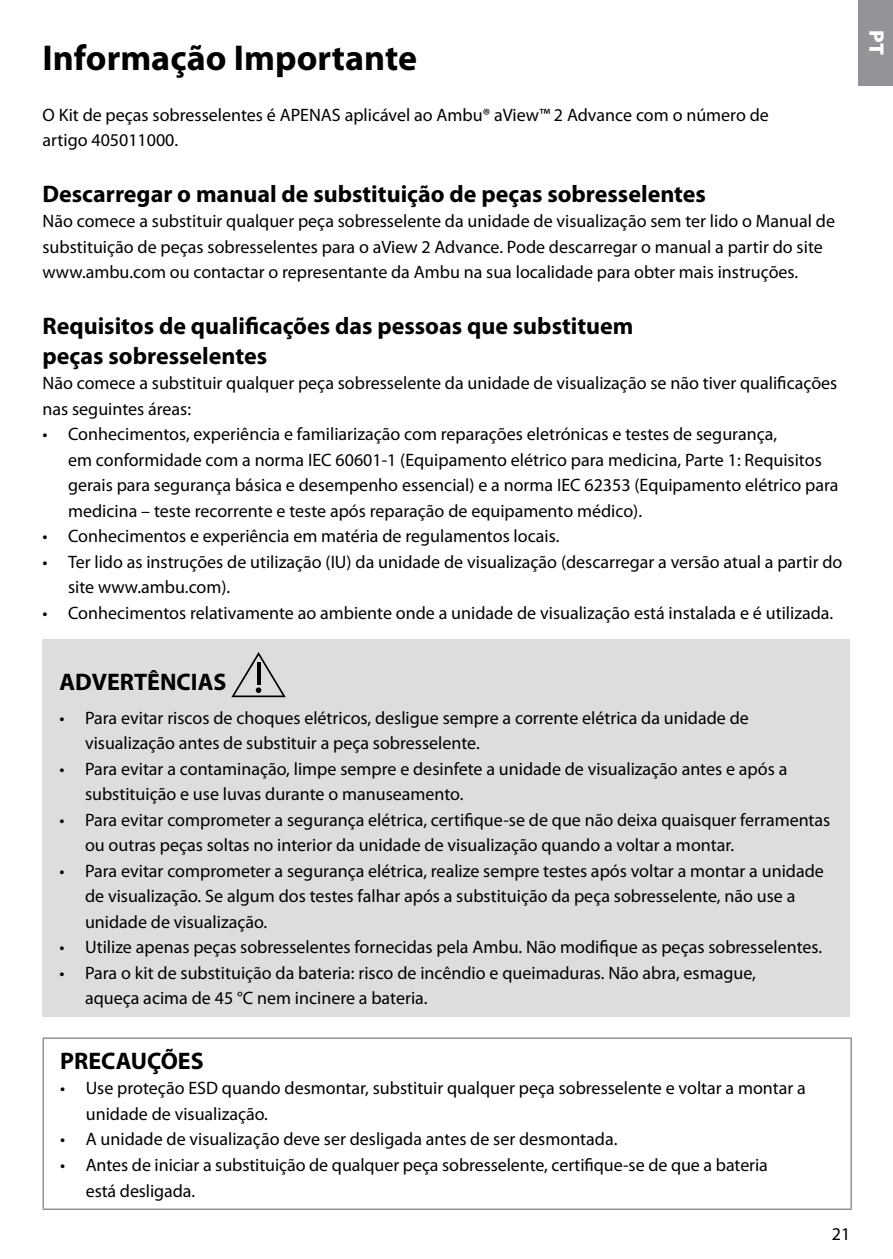
<style>
.page{position:relative;width:893px;height:1259px;background:#fff}
.page>*{position:absolute;margin:0;border:0;box-sizing:border-box;transform-origin:0 0}
.t1{font:700 36px "Myriad Pro";color:#000}
.t2{font:700 24px/30px "Myriad Pro";color:#000}
.t3{font:900 21px "Myriad Pro";color:#fff}
.t4{font:18px/25.5px "Myriad Pro";color:#000}
</style>
<div class="page">
<div style="left:43px;top:639px;width:807px;height:378px;background:#dcddde"></div>
<svg style="left:231px;top:652px;width:55px;height:45px"></svg>
<hr style="left:43px;top:1037px;width:809px;height:2px;background:#939498">
<hr style="left:43px;top:1039px;width:1px;height:169px;background:#939498">
<hr style="left:850px;top:1039px;width:2px;height:169px;background:#939498">
<hr style="left:43px;top:1208px;width:809px;height:2px;background:#939498">
<div style="left:859px;top:0;width:34px;height:85px;background:#939498"></div>
<h1 class="t1" style="left:43px;top:34px;width:376px">Informação Importante</h1>
<p class="t4" style="left:43px;top:101px;width:728px">O Kit de peças sobresselentes é APENAS aplicável ao Ambu® aView™ 2 Advance com o número de artigo 405011000.</p>
<h2 class="t2" style="left:43px;top:178px;width:665px">Descarregar o manual de substituição de peças sobresselentes</h2>
<p class="t4" style="left:43px;top:208px;width:794px">Não comece a substituir qualquer peça sobresselente da unidade de visualização sem ter lido o Manual de substituição de peças sobresselentes para o aView 2 Advance. Pode descarregar o manual a partir do site www.ambu.com ou contactar o representante da Ambu na sua localidade para obter mais instruções.</p>
<h2 class="t2" style="left:43px;top:310px;width:593px">Requisitos de qualificações das pessoas que substituem peças sobresselentes</h2>
<p class="t4" style="left:43px;top:370px;width:796px">Não comece a substituir qualquer peça sobresselente da unidade de visualização se não tiver qualificações nas seguintes áreas:</p>
<p class="t4" style="left:68px;top:421px;width:772px;text-indent:-26px">• Conhecimentos, experiência e familiarização com reparações eletrónicas e testes de segurança,<br>em conformidade com a norma IEC 60601-1 (Equipamento elétrico para medicina, Parte 1: Requisitos gerais para segurança básica e desempenho essencial) e a norma IEC 62353 (Equipamento elétrico para medicina – teste recorrente e teste após reparação de equipamento médico).</p>
<p class="t4" style="left:43px;top:523px;width:518px">• Conhecimentos e experiência em matéria de regulamentos locais.</p>
<p class="t4" style="left:68px;top:548px;width:776px;text-indent:-26px">• Ter lido as instruções de utilização (IU) da unidade de visualização (descarregar a versão atual a partir do site www.ambu.com).</p>
<p class="t4" style="left:43px;top:600px;width:792px">• Conhecimentos relativamente ao ambiente onde a unidade de visualização está instalada e é utilizada.</p>
<h2 class="t2" style="left:60px;top:665px;width:168px">ADVERTÊNCIAS</h2>
<p class="t4" style="left:85px;top:704px;width:665px;text-indent:-26px">• Para evitar riscos de choques elétricos, desligue sempre a corrente elétrica da unidade de visualização antes de substituir a peça sobresselente.</p>
<p class="t4" style="left:85px;top:755px;width:704px;text-indent:-26px">• Para evitar a contaminação, limpe sempre e desinfete a unidade de visualização antes e após a substituição e use luvas durante o manuseamento.</p>
<p class="t4" style="left:85px;top:806px;width:747px;text-indent:-26px">• Para evitar comprometer a segurança elétrica, certifique-se de que não deixa quaisquer ferramentas ou outras peças soltas no interior da unidade de visualização quando a voltar a montar.</p>
<p class="t4" style="left:85px;top:857px;width:740px;text-indent:-26px">• Para evitar comprometer a segurança elétrica, realize sempre testes após voltar a montar a unidade de visualização. Se algum dos testes falhar após a substituição da peça sobresselente, não use a unidade de visualização.</p>
<p class="t4" style="left:60px;top:934px;width:764px">• Utilize apenas peças sobresselentes fornecidas pela Ambu. Não modifique as peças sobresselentes.</p>
<p class="t4" style="left:85px;top:959px;width:672px;text-indent:-26px">• Para o kit de substituição da bateria: risco de incêndio e queimaduras. Não abra, esmague, aqueça acima de 45 °C nem incinere a bateria.</p>
<h2 class="t2" style="left:60px;top:1045px;width:145px">PRECAUÇÕES</h2>
<p class="t4" style="left:86px;top:1075px;width:722px;text-indent:-26px">• Use proteção ESD quando desmontar, substituir qualquer peça sobresselente e voltar a montar a unidade de visualização.</p>
<p class="t4" style="left:60px;top:1126px;width:559px">• A unidade de visualização deve ser desligada antes de ser desmontada.</p>
<p class="t4" style="left:86px;top:1152px;width:684px;text-indent:-26px">• Antes de iniciar a substituição de qualquer peça sobresselente, certifique-se de que a bateria está desligada.</p>
<p class="t4" style="left:832px;top:1221px;width:20px">21</p>
<p class="t3" style="left:888px;top:30px;width:26px;rotate:90deg">PT</p>
</div>
